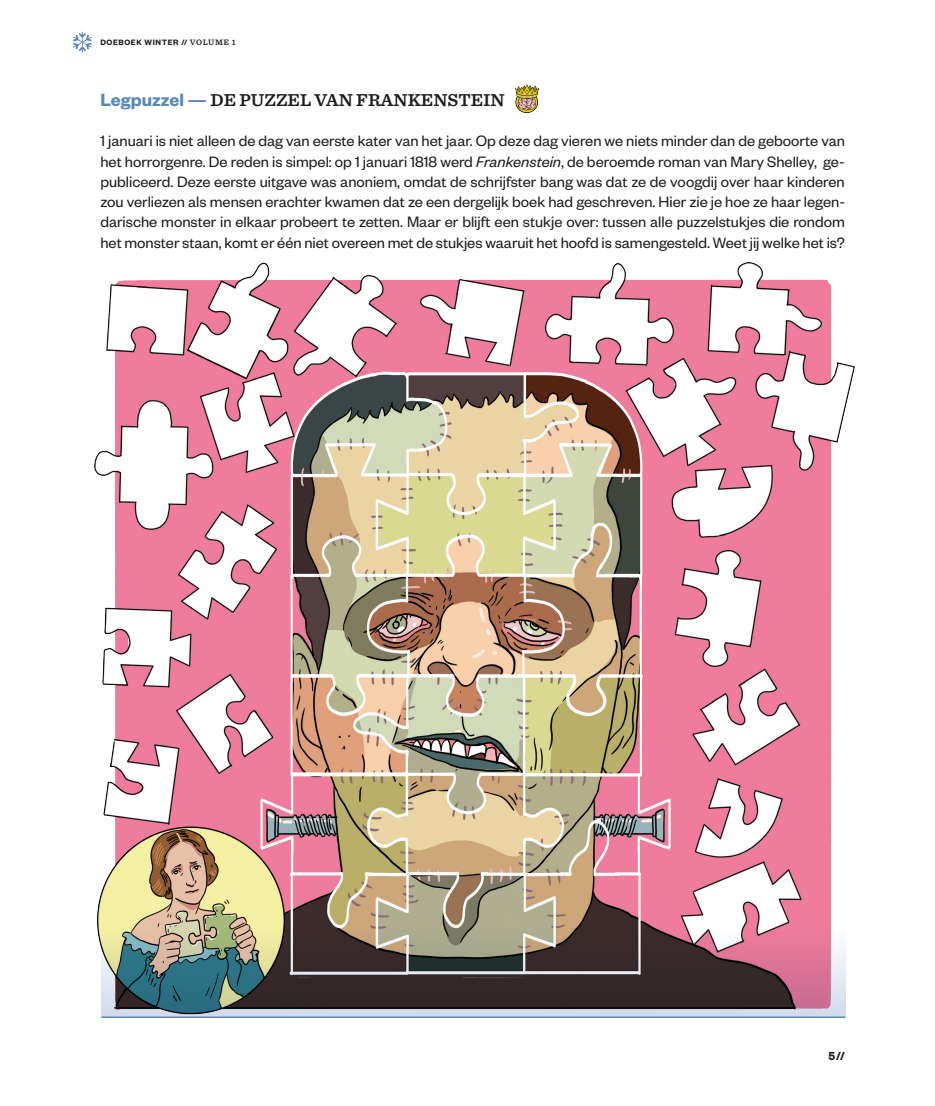
<style>
.page{position:relative;width:935px;height:1106px;background:#fff}
.page>*{position:absolute;margin:0;border:0;box-sizing:border-box;transform-origin:0 0}
.t1{font:600 18px "Sentinel Pro";color:#1d1d1b}
.t2{font:16.5px/20.2px "Founders Grotesk";color:#1d1d1b;text-align:justify}
.t3{font:600 12.75px "Founders Grotesk";color:#1d1d1b}
.t4{font:600 8.55px "Founders Grotesk";letter-spacing:.07em;color:#1d1d1b}
.s1{font-family:"Sentinel Pro";font-size:8.25px}
.s2{font-family:"Founders Grotesk";font-size:19.5px;color:#5788ba}
.s3{font-style:italic}
</style>
<div class="page">
<svg style="left:73px;top:32px;width:19px;height:21px"></svg>
<img style="left:94px;top:262px;width:761px;height:756px">
<svg style="left:101px;top:928px;width:744px;height:89px;background:#6c6263"></svg>
<hr style="left:102px;top:1016px;width:743px;height:2px;background:#5788ba">
<img style="left:516px;top:84px;width:22px;height:29px">
<p class="t4" style="left:100px;top:37px;width:137px">DOEBOEK WINTER // <span class="s1">VOLUME 1</span></p>
<p class="t1" style="left:100px;top:86px;width:406px"><span class="s2">Legpuzzel —</span> DE PUZZEL VAN FRANKENSTEIN</p>
<p class="t2" style="left:100px;top:130px;width:746px">1 januari is niet alleen de dag van eerste kater van het jaar. Op deze dag vieren we niets minder dan de geboorte van het horrorgenre. De reden is simpel: op 1 januari 1818 werd <span class="s3">Frankenstein</span>, de beroemde roman van Mary Shelley, ge&shy;publiceerd. Deze eerste uitgave was anoniem, omdat de schrijfster bang was dat ze de voogdij over haar kinderen zou verliezen als mensen erachter kwamen dat ze een dergelijk boek had geschreven. Hier zie je hoe ze haar legen&shy;darische monster in elkaar probeert te zetten. Maar er blijft een stukje over: tussen alle puzzelstukjes die rondom het monster staan, komt er één niet overeen met de stukjes waaruit het hoofd is samengesteld. Weet jij welke het is?</p>
<p class="t3" style="left:828px;top:1048px;width:18px">5//</p>
</div>
